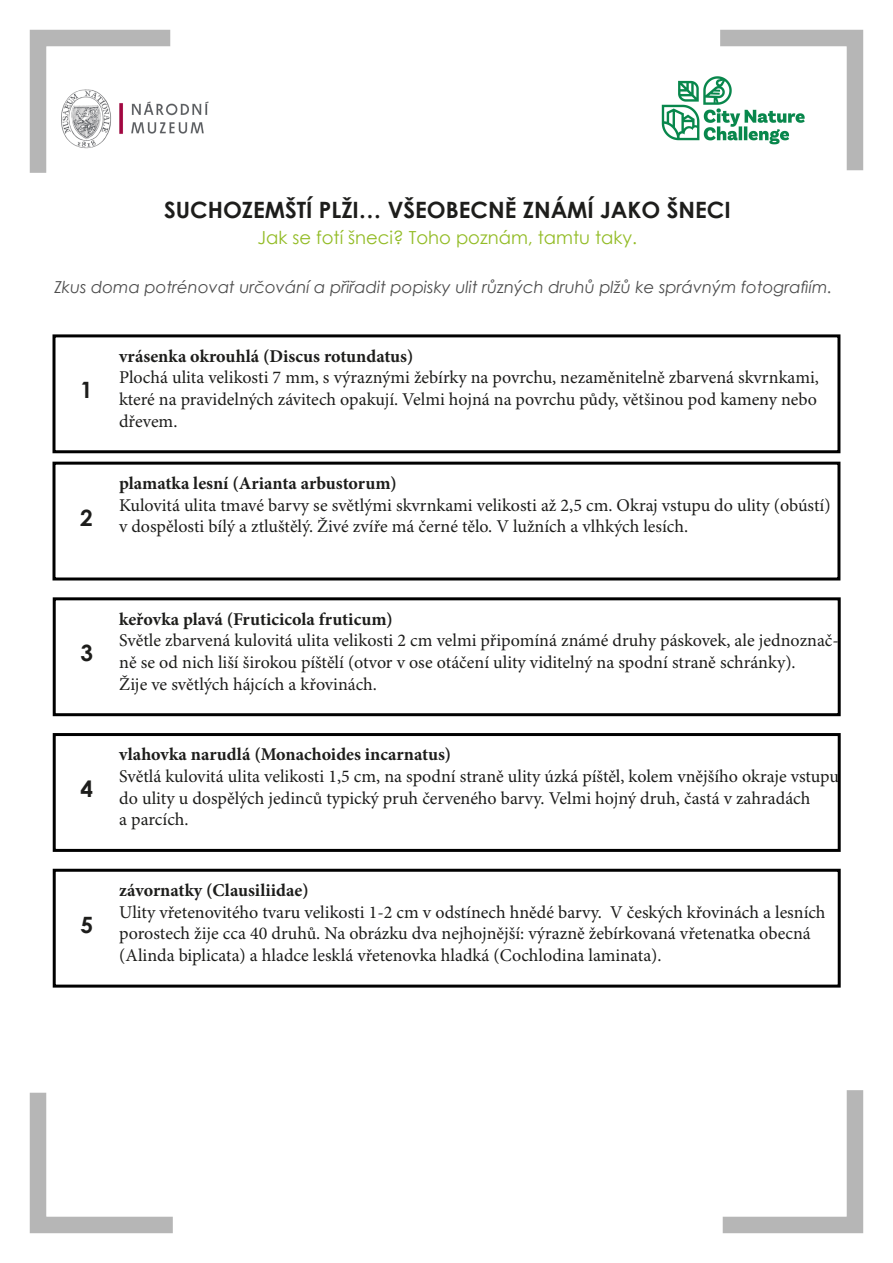
<style>
.page{position:relative;width:893px;height:1263px;background:#fff}
.page>*{position:absolute;margin:0;border:0;box-sizing:border-box;transform-origin:0 0}
.t1{font:700 22.5px "Century Gothic";color:#1d1d1b}
.t2{font:18px/21.6px "Minion Pro";color:#1d1d1b}
.t3{font:700 18px "Minion Pro";color:#1d1d1b}
.t4{font:18px "Century Gothic";color:#93bc26}
.t5{font:italic 16.5px "Century Gothic";color:#4d4d4d}
</style>
<div class="page">
<svg style="left:29px;top:29px;width:142px;height:144px"></svg>
<svg style="left:720px;top:29px;width:144px;height:142px"></svg>
<svg style="left:722px;top:1090px;width:142px;height:144px"></svg>
<svg style="left:29px;top:1092px;width:144px;height:142px"></svg>
<img style="left:54px;top:81px;width:155px;height:77px">
<div style="left:52px;top:334px;width:788px;height:119px;border:3px solid #000"></div>
<div style="left:52px;top:462px;width:788px;height:118px;border:3px solid #000"></div>
<div style="left:53px;top:597px;width:788px;height:119px;border:3px solid #000"></div>
<div style="left:53px;top:733px;width:788px;height:119px;border:3px solid #000"></div>
<div style="left:53px;top:869px;width:788px;height:118px;border:3px solid #000"></div>
<img style="left:661px;top:63px;width:177px;height:96px">
<p class="t1" style="left:164px;top:193px;width:568px">SUCHOZEMŠTÍ PLŽI… VŠEOBECNĚ ZNÁMÍ JAKO ŠNECI</p>
<p class="t4" style="left:257px;top:225px;width:381px">Jak se fotí šneci? Toho poznám, tamtu taky.</p>
<p class="t5" style="left:54px;top:276px;width:780px">Zkus doma potrénovat určování a přiřadit popisky ulit různých druhů plžů ke správným fotografiím.</p>
<p class="t1" style="left:80px;top:373px;width:14px">1</p>
<p class="t1" style="left:80px;top:500px;width:14px">2</p>
<p class="t3" style="left:119px;top:343px;width:296px">vrásenka okrouhlá (Discus rotundatus)</p>
<p class="t2" style="left:119px;top:367px;width:701px;text-align:justify">Plochá ulita velikosti 7 mm, s výraznými žebírky na povrchu, nezaměnitelně zbarvená skvrnkami, které na pravidelných závitech opakují. Velmi hojná na povrchu půdy, většinou pod kameny nebo dřevem.</p>
<p class="t3" style="left:119px;top:471px;width:279px">plamatka lesní (Arianta arbustorum)</p>
<p class="t2" style="left:119px;top:495px;width:713px">Kulovitá ulita tmavé barvy se světlými skvrnkami velikosti až 2,5 cm. Okraj vstupu do ulity (obústí) v dospělosti bílý a ztluštělý. Živé zvíře má černé tělo. V lužních a vlhkých lesích.</p>
<p class="t1" style="left:80px;top:636px;width:14px">3</p>
<p class="t1" style="left:80px;top:772px;width:14px">4</p>
<p class="t1" style="left:80px;top:907px;width:14px">5</p>
<p class="t3" style="left:119px;top:606px;width:275px">keřovka plavá (Fruticicola fruticum)</p>
<p class="t2" style="left:119px;top:630px;width:721px">Světle zbarvená kulovitá ulita velikosti 2 cm velmi připomíná známé druhy páskovek, ale jednoznač&shy;ně se od nich liší širokou píštělí (otvor v ose otáčení ulity viditelný na spodní straně schránky).</p>
<p class="t2" style="left:119px;top:674px;width:259px">Žije ve světlých hájcích a křovinách.</p>
<p class="t3" style="left:119px;top:742px;width:333px">vlahovka narudlá (Monachoides incarnatus)</p>
<p class="t2" style="left:119px;top:766px;width:721px">Světlá kulovitá ulita velikosti 1,5 cm, na spodní straně ulity úzká píštěl, kolem vnějšího okraje vstupu do ulity u dospělých jedinců typický pruh červeného barvy. Velmi hojný druh, častá v zahradách</p>
<p class="t2" style="left:119px;top:809px;width:71px">a parcích.</p>
<p class="t3" style="left:119px;top:878px;width:191px">závornatky (Clausiliidae)</p>
<p class="t2" style="left:119px;top:902px;width:708px">Ulity vřetenovitého tvaru velikosti 1-2 cm v odstínech hnědé barvy. V českých křovinách a lesních porostech žije cca 40 druhů. Na obrázku dva nejhojnější: výrazně žebírkovaná vřetenatka obecná (Alinda biplicata) a hladce lesklá vřetenovka hladká (Cochlodina laminata).</p>
</div>
